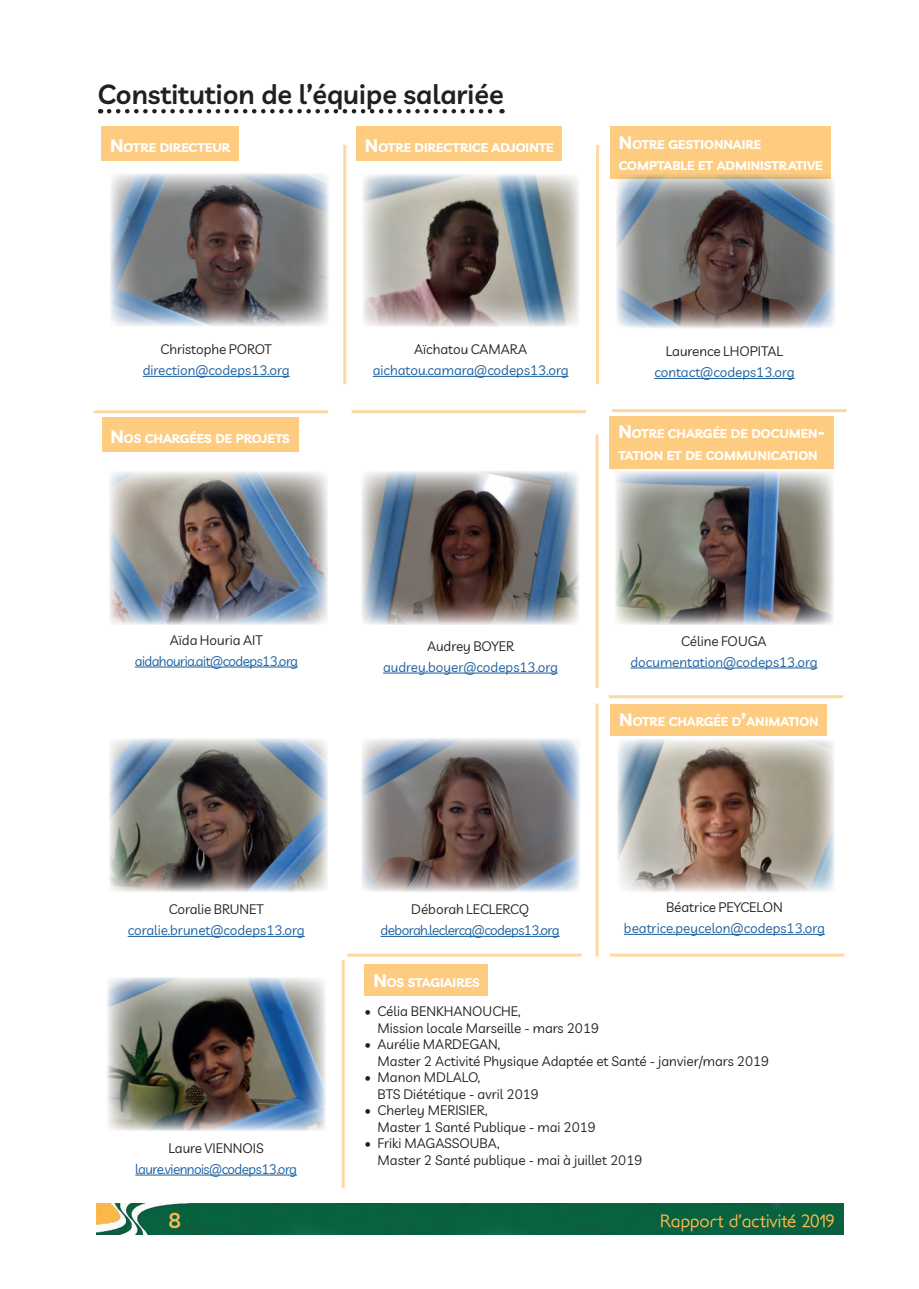
<style>
.page{position:relative;width:919px;height:1289px;background:#fff}
.page>*{position:absolute;margin:0;border:0;box-sizing:border-box;transform-origin:0 0}
.t1{font:600 27px "Livvic";color:#231f20}
.t2{font:600 21px "Livvic";color:#fbb94b}
.t3{font:18px "Soft Elegance";color:#fbb94b}
.t4{font:13.5px/16.5px "Livvic";color:#231f20}
.t5{font:13.5px "Livvic";color:#175d9e}
.t6{font:13.5px "Livvic";letter-spacing:-.04em;color:#175d9e}
.t7{font:700 12.6px/21.6px "Livvic";color:#fff}
.s1{font-size:18px}
</style>
<div class="page">
<img style="left:97px;top:1203px;width:746px;height:31px">
<div style="left:101px;top:126px;width:138px;height:35px;background:#fdcc81"></div>
<hr style="left:143px;top:376px;width:147px;height:1px;background:#175d9e">
<div style="left:102px;top:417px;width:196px;height:35px;background:#fdcc81"></div>
<hr style="left:135px;top:666px;width:163px;height:1px;background:#175d9e">
<div style="left:610px;top:126px;width:221px;height:53px;background:#fdcc81"></div>
<hr style="left:654px;top:378px;width:140px;height:1px;background:#175d9e">
<hr style="left:128px;top:936px;width:177px;height:1px;background:#175d9e">
<hr style="left:135px;top:1174px;width:162px;height:1px;background:#175d9e">
<div style="left:356px;top:126px;width:206px;height:35px;background:#fdcc81"></div>
<hr style="left:372px;top:376px;width:196px;height:1px;background:#175d9e">
<hr style="left:383px;top:672px;width:175px;height:1px;background:#175d9e">
<div style="left:609px;top:416px;width:224px;height:53px;background:#fdcc81"></div>
<hr style="left:630px;top:667px;width:187px;height:1px;background:#175d9e">
<hr style="left:380px;top:936px;width:179px;height:1px;background:#175d9e">
<div style="left:610px;top:704px;width:217px;height:31px;background:#fdcc81"></div>
<hr style="left:624px;top:934px;width:200px;height:1px;background:#175d9e">
<div style="left:365px;top:964px;width:123px;height:31px;background:#fdcc81"></div>
<img style="left:110px;top:173px;width:219px;height:153px">
<img style="left:362px;top:174px;width:217px;height:153px">
<img style="left:616px;top:174px;width:219px;height:154px">
<img style="left:615px;top:471px;width:218px;height:153px">
<img style="left:361px;top:471px;width:218px;height:153px">
<img style="left:109px;top:471px;width:219px;height:153px">
<img style="left:109px;top:738px;width:219px;height:154px">
<img style="left:361px;top:738px;width:219px;height:154px">
<img style="left:107px;top:977px;width:218px;height:153px">
<img style="left:617px;top:739px;width:217px;height:153px">
<hr style="left:343px;top:145px;width:3px;height:239px;background:#fdd9a1">
<hr style="left:596px;top:145px;width:3px;height:239px;background:#fdd9a1">
<hr style="left:595px;top:434px;width:3px;height:253px;background:#fdd9a1">
<hr style="left:595px;top:703px;width:3px;height:253px;background:#fdd9a1">
<hr style="left:341px;top:959px;width:3px;height:228px;background:#fdd9a1">
<hr style="left:347px;top:953px;width:234px;height:3px;background:#fdd9a1">
<hr style="left:351px;top:410px;width:235px;height:3px;background:#fdd9a1">
<hr style="left:612px;top:409px;width:234px;height:3px;background:#fdd9a1">
<hr style="left:608px;top:695px;width:235px;height:3px;background:#fdd9a1">
<hr style="left:610px;top:953px;width:234px;height:3px;background:#fdd9a1">
<hr style="left:94px;top:410px;width:234px;height:3px;background:#fdd9a1">
<svg style="left:109px;top:109px;width:393px;height:4px"></svg>
<h1 class="t1" style="left:98px;top:73px;width:407px">Constitution de l’équipe salariée</h1>
<p class="t7" style="left:110px;top:135px;width:122px"><span class="s1">N</span>OTRE DIRECTEUR</p>
<p class="t7" style="left:365px;top:135px;width:190px"><span class="s1">N</span>OTRE DIRECTRICE ADJOINTE</p>
<p class="t7" style="left:618px;top:132px;width:205px"><span class="s1">N</span>OTRE GESTIONNAIRE<br>COMPTABLE ET ADMINISTRATIVE</p>
<p class="t4" style="left:161px;top:340px;width:113px">Christophe POROT</p>
<p class="t5" style="left:143px;top:360px;width:148px">direction@codeps13.org</p>
<p class="t7" style="left:110px;top:426px;width:181px"><span class="s1">N</span>OS CHARGÉES DE PROJETS</p>
<p class="t4" style="left:414px;top:340px;width:114px">Aïchatou CAMARA</p>
<p class="t5" style="left:372px;top:360px;width:197px">aichatou.camara@codeps13.org</p>
<p class="t4" style="left:665px;top:342px;width:119px">Laurence LHOPITAL</p>
<p class="t5" style="left:654px;top:362px;width:142px">contact@codeps13.org</p>
<p class="t7" style="left:618px;top:422px;width:208px"><span class="s1">N</span>OTRE CHARGÉE DE DOCUMEN<span class="s1">-<br></span>TATION ET DE COMMUNICATION</p>
<p class="t4" style="left:170px;top:631px;width:95px">Aïda Houria AIT</p>
<p class="t6" style="left:135px;top:650px;width:165px">aidahouria.ait@codeps13.org</p>
<p class="t4" style="left:427px;top:637px;width:88px">Audrey BOYER</p>
<p class="t5" style="left:383px;top:656px;width:176px">audrey.boyer@codeps13.org</p>
<p class="t4" style="left:681px;top:632px;width:87px">Céline FOUGA</p>
<p class="t5" style="left:630px;top:651px;width:188px">documentation@codeps13.org</p>
<p class="t7" style="left:619px;top:710px;width:199px"><span class="s1">N</span>OTRE CHARGÉE D<span class="s1">’</span>ANIMATION</p>
<p class="t4" style="left:169px;top:900px;width:96px">Coralie BRUNET</p>
<p class="t5" style="left:128px;top:920px;width:178px">coralie.brunet@codeps13.org</p>
<p class="t4" style="left:411px;top:900px;width:119px">Déborah LECLERCQ</p>
<p class="t6" style="left:380px;top:920px;width:180px">deborah.leclercq@codeps13.org</p>
<p class="t4" style="left:666px;top:898px;width:118px">Béatrice PEYCELON</p>
<p class="t5" style="left:624px;top:918px;width:202px">beatrice.peycelon@codeps13.org</p>
<p class="t4" style="left:168px;top:1138px;width:97px">Laure VIENNOIS</p>
<p class="t6" style="left:135px;top:1158px;width:163px">laure.viennois@codeps13.org</p>
<p class="t7" style="left:373px;top:970px;width:108px"><span class="s1">N</span>OS STAGIAIRES</p>
<p class="t4" style="left:377px;top:1002px;width:223px;text-indent:-13px">• Célia BENKHANOUCHE,<br>Mission locale Marseille - mars 2019</p>
<p class="t4" style="left:377px;top:1035px;width:393px;text-indent:-13px">• Aurélie MARDEGAN,<br>Master 2 Activité Physique Adaptée et Santé - janvier/mars 2019</p>
<p class="t4" style="left:377px;top:1068px;width:163px;text-indent:-13px">• Manon MDLALO,<br>BTS Diététique - avril 2019</p>
<p class="t4" style="left:377px;top:1101px;width:220px;text-indent:-13px">• Cherley MERISIER,<br>Master 1 Santé Publique - mai 2019</p>
<p class="t4" style="left:377px;top:1134px;width:266px;text-indent:-13px">• Friki MAGASSOUBA,<br>Master 2 Santé publique - mai à juillet 2019</p>
<h2 class="t2" style="left:168px;top:1204px;width:14px">8</h2>
<h3 class="t3" style="left:660px;top:1210px;width:176px">Rapport d’activité 2019</h3>
</div>
